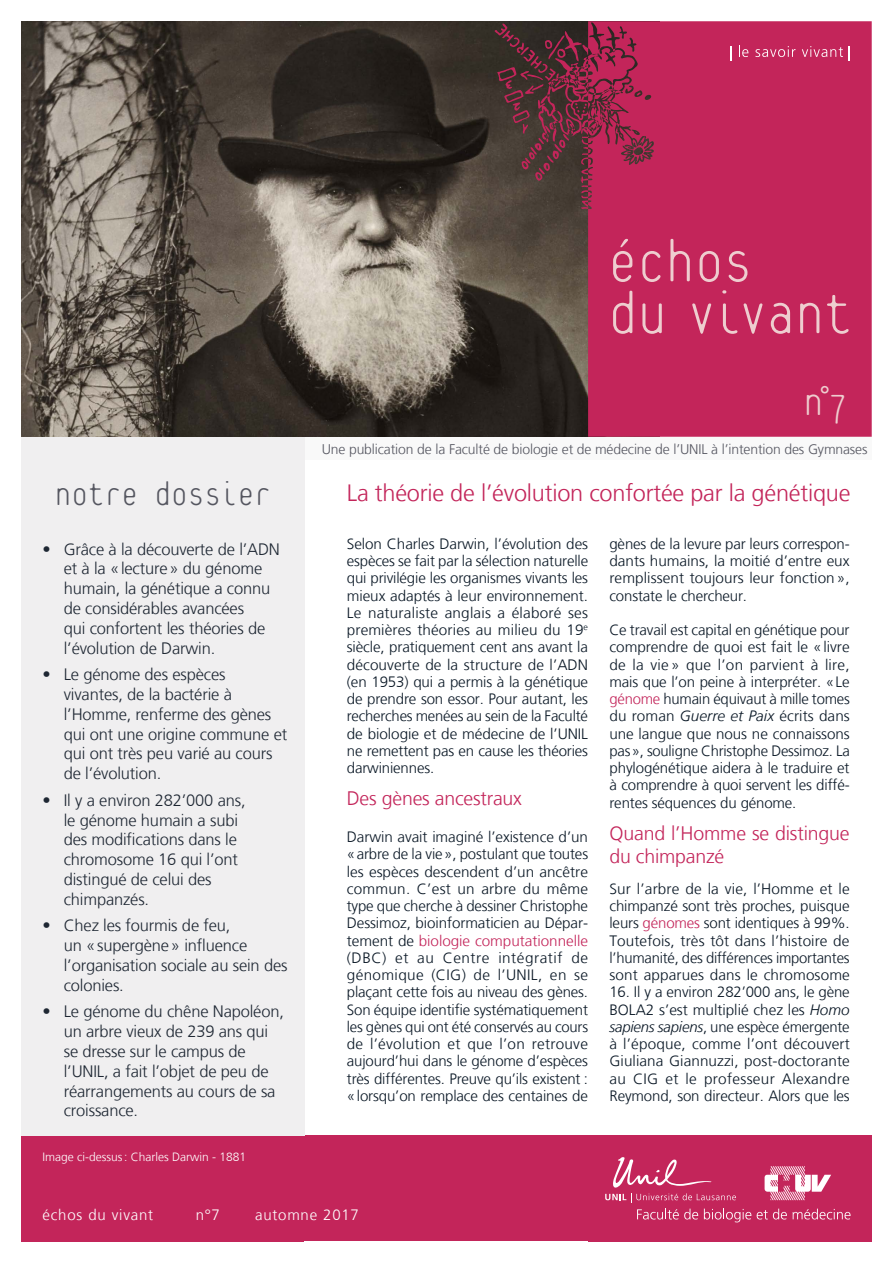
<style>
.page{position:relative;width:893px;height:1263px;background:#fff}
.page>*{position:absolute;margin:0;border:0;box-sizing:border-box;transform-origin:0 0}
.t1{font:100 64.35px/51.9px "Platelet";letter-spacing:-.015em;color:#eecdcf}
.t2{font:100 43.5px "Platelet";color:#eecdcf}
.t3{font:100 36px "Platelet";color:#555660}
.t4{font:300 23.55px "Frutiger LT Std";letter-spacing:-.01em;color:#c3255a}
.t5{font:300 19.5px/23.4px "Frutiger LT Std";letter-spacing:-.01em;color:#c3255a}
.t6{font:300 16.5px/19.8px "Frutiger LT Std";letter-spacing:-.01em;color:#1e2733}
.t7{font:300 15px/17.2px "Frutiger LT Std";letter-spacing:-.01em;color:#091725;text-align:justify}
.t8{font:300 15px "Frutiger LT Std";letter-spacing:.05em;color:#fff}
.t9{font:300 13.95px "Frutiger LT Std";letter-spacing:-.01em;color:#555660}
.t10{font:300 12px "Frutiger LT Std";color:#fff}
.s1{color:#c3255a}
.s2{font-style:italic}
</style>
<div class="page">
<div style="left:21px;top:1135px;width:851px;height:107px;background:#c3255a"></div>
<div style="left:21px;top:434px;width:284px;height:701px;background:#f0eff0"></div>
<svg style="left:637px;top:1208px;width:61px;height:11px"></svg>
<svg style="left:704px;top:1208px;width:47px;height:14px"></svg>
<svg style="left:757px;top:1208px;width:30px;height:11px"></svg>
<svg style="left:793px;top:1208px;width:58px;height:11px"></svg>
<svg style="left:605px;top:1157px;width:131px;height:45px"></svg>
<svg style="left:765px;top:1166px;width:66px;height:34px"></svg>
<div style="left:305px;top:434px;width:567px;height:25px;background:#f9f9f9"></div>
<img style="left:21px;top:21px;width:474px;height:416px">
<svg style="left:495px;top:21px;width:377px;height:416px;fill:#c3255a"></svg>
<svg style="left:731px;top:46px;width:1px;height:15px"></svg>
<svg style="left:739px;top:46px;width:9px;height:11px"></svg>
<svg style="left:755px;top:46px;width:40px;height:11px"></svg>
<svg style="left:802px;top:46px;width:41px;height:11px"></svg>
<svg style="left:849px;top:46px;width:1px;height:15px"></svg>
<h1 class="t1" style="left:608px;top:240px;width:247px">échos<br>du vivant</h1>
<h2 class="t2" style="left:803px;top:384px;width:46px">n°7</h2>
<h3 class="t3" style="left:55px;top:480px;width:218px">notre dossier</h3>
<p class="t6" style="left:64px;top:539px;width:218px;text-indent:-21px">• Grâce à la découverte de l’ADN et à la «lecture» du génome humain, la génétique a connu de considérables avancées<br>qui confortent les théories de l’évolution de Darwin.</p>
<p class="t6" style="left:64px;top:665px;width:225px;text-indent:-21px">• Le génome des espèces vivantes, de la bactérie à l’Homme, renferme des gènes qui ont une origine commune et qui ont très peu varié au cours de l’évolution.</p>
<p class="t6" style="left:64px;top:790px;width:183px;text-indent:-21px">• Il y a environ 282’000 ans, le génome humain a subi des modifications dans le chromosome 16 qui l’ont distingué de celui des chimpanzés.</p>
<p class="t6" style="left:64px;top:916px;width:225px;text-indent:-21px">• Chez les fourmis de feu,<br>un «supergène» influence l’organisation sociale au sein des colonies.</p>
<p class="t6" style="left:64px;top:1002px;width:222px;text-indent:-21px">• Le génome du chêne Napoléon, un arbre vieux de 239 ans qui se dresse sur le campus de l’UNIL, a fait l’objet de peu de réarrangements au cours de sa croissance.</p>
<p class="t10" style="left:43px;top:1150px;width:205px">Image ci-dessus: Charles Darwin - 1881</p>
<p class="t9" style="left:322px;top:441px;width:547px">Une publication de la Faculté de biologie et de médecine de l’UNIL à l’intention des Gymnases</p>
<h3 class="t4" style="left:347px;top:480px;width:505px">La théorie de l’évolution confortée par la génétique</h3>
<p class="t7" style="left:347px;top:535px;width:243px">Selon Charles Darwin, l’évolution des espèces se fait par la sélection naturelle qui privilégie les organismes vivants les mieux adaptés à leur environnement.<br>Le naturaliste anglais a élaboré ses premières théories au milieu du 19<sup>e </sup>siècle, pratiquement cent ans avant la découverte de la structure de l’ADN (en 1953) qui a permis à la génétique de prendre son essor. Pour autant, les recherches menées au sein de la Faculté de biologie et de médecine de l’UNIL ne remettent pas en cause les théories darwiniennes.</p>
<h3 class="t5" style="left:347px;top:787px;width:177px">Des gènes ancestraux</h3>
<p class="t7" style="left:347px;top:828px;width:243px">Darwin avait imaginé l’existence d’un «arbre de la vie», postulant que toutes les espèces descendent d’un ancêtre commun. C’est un arbre du même type que cherche à dessiner Christophe Dessimoz, bioinformaticien au Dépar&shy;tement de <span class="s1">biologie computationnelle </span>(DBC) et au Centre intégratif de génomique (CIG) de l’UNIL, en se plaçant cette fois au niveau des gènes.<br>Son équipe identifie systématiquement les gènes qui ont été conservés au cours de l’évolution et que l’on retrouve aujourd’hui dans le génome d’espèces très différentes. Preuve qu’ils existent : «lorsqu’on remplace des centaines de</p>
<p class="t7" style="left:609px;top:535px;width:242px">gènes de la levure par leurs correspon&shy;dants humains, la moitié d’entre eux remplissent toujours leur fonction», constate le chercheur.</p>
<p class="t7" style="left:609px;top:621px;width:242px">Ce travail est capital en génétique pour comprendre de quoi est fait le «livre de la vie » que l’on parvient à lire, mais que l’on peine à interpréter. «Le <span class="s1">génome</span> humain équivaut à mille tomes du roman <span class="s2">Guerre et Paix</span> écrits dans une langue que nous ne connaissons pas», souligne Christophe Dessimoz. La phylogénétique aidera à le traduire et à comprendre à quoi servent les diffé&shy;rentes séquences du génome.</p>
<h3 class="t5" style="left:609px;top:821px;width:242px">Quand l’Homme se distingue du chimpanzé</h3>
<p class="t7" style="left:609px;top:880px;width:242px">Sur l’arbre de la vie, l’Homme et le chimpanzé sont très proches, puisque leurs <span class="s1">génomes</span> sont identiques à 99%.<br>Toutefois, très tôt dans l’histoire de l’humanité, des différences importantes sont apparues dans le chromosome</p>
<p class="t7" style="left:609px;top:984px;width:242px">16. Il y a environ 282’000 ans, le gène BOLA2 s’est multiplié chez les <span class="s2">Homo sapiens sapiens</span>, une espèce émergente à l’époque, comme l’ont découvert Giuliana Giannuzzi, post-doctorante au CIG et le professeur Alexandre Reymond, son directeur. Alors que les</p>
<p class="t8" style="left:43px;top:1207px;width:112px">échos du vivant</p>
<p class="t8" style="left:196px;top:1207px;width:26px">n°7</p>
<p class="t8" style="left:255px;top:1207px;width:105px">automne 2017</p>
</div>
